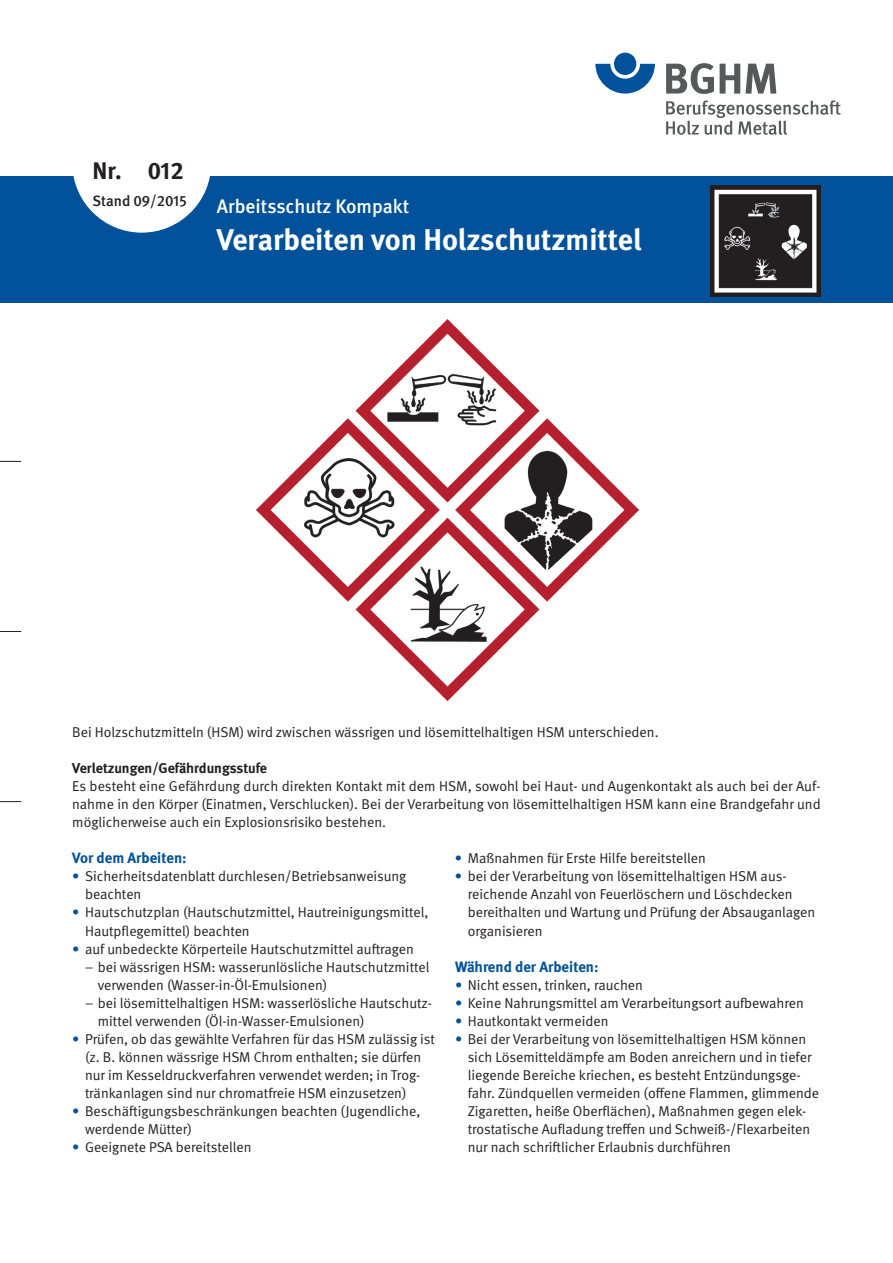
<style>
.page{position:relative;width:893px;height:1263px;background:#fff}
.page>*{position:absolute;margin:0;border:0;box-sizing:border-box;transform-origin:0 0}
.t1{font:700 30px "DGUV Meta";color:#fff}
.t2{font:700 24px "DGUV Meta";color:#231f20}
.t3{font:500 19.5px "DGUV Meta";color:#fff}
.t4{font:700 15px "DGUV Meta";color:#01519b}
.t5{font:500 15px "DGUV Meta";color:#231f20}
.t6{font:14.25px/18px "DGUV Meta";color:#231f20}
.t7{font:700 14.25px "DGUV Meta";letter-spacing:-.005em;color:#231f20}
.s1{color:#01519b}
</style>
<div class="page">
<svg style="left:666px;top:100px;width:175px;height:35px"></svg>
<svg style="left:666px;top:63px;width:48px;height:31px"></svg>
<svg style="left:720px;top:64px;width:56px;height:30px"></svg>
<svg style="left:595px;top:64px;width:60px;height:30px"></svg>
<div style="left:614px;top:53px;width:22px;height:22px;background:#01519b;border-radius:50%"></div>
<div style="left:0;top:176px;width:893px;height:127px;background:#01519b"></div>
<div style="left:72px;top:94px;width:139px;height:139px;background:#fff;border-radius:50%"></div>
<svg style="left:0;top:461px;width:21px;height:1px"></svg>
<svg style="left:0;top:631px;width:21px;height:1px"></svg>
<svg style="left:0;top:801px;width:21px;height:1px"></svg>
<img style="left:710px;top:185px;width:111px;height:111px">
<img style="left:257px;top:319px;width:381px;height:382px">
<h2 class="t2" style="left:92px;top:156px;width:93px">Nr. 012</h2>
<p class="t5" style="left:92px;top:192px;width:96px">Stand 09/2015</p>
<h3 class="t3" style="left:217px;top:195px;width:194px">Arbeitsschutz Kompakt</h3>
<h1 class="t1" style="left:217px;top:222px;width:426px">Verarbeiten von Holzschutzmittel</h1>
<p class="t6" style="left:72px;top:723px;width:588px">Bei Holzschutzmitteln (HSM) wird zwischen wässrigen und lösemittelhaltigen HSM unterschieden.</p>
<p class="t7" style="left:72px;top:759px;width:196px">Verletzungen/Gefährdungsstufe</p>
<p class="t6" style="left:72px;top:777px;width:750px;text-align:justify">Es besteht eine Gefährdung durch direkten Kontakt mit dem HSM, sowohl bei Haut- und Augenkontakt als auch bei der Auf&shy;nahme in den Körper (Einatmen, Verschlucken). Bei der Verarbeitung von lösemittelhaltigen HSM kann eine Brandgefahr und möglicherweise auch ein Explosionsrisiko bestehen.</p>
<p class="t4" style="left:72px;top:849px;width:116px">Vor dem Arbeiten:</p>
<p class="t6" style="left:85px;top:868px;width:323px;text-indent:-13px"><span class="s1">•</span> Sicherheitsdatenblatt durchlesen/Betriebsanweisung beachten</p>
<p class="t6" style="left:85px;top:904px;width:345px;text-indent:-13px"><span class="s1">•</span> Hautschutzplan (Hautschutzmittel, Hautreinigungsmittel,<br>Hautpflegemittel) beachten</p>
<p class="t6" style="left:72px;top:940px;width:343px"><span class="s1">•</span> auf unbedeckte Körperteile Hautschutzmittel auftragen</p>
<p class="t6" style="left:98px;top:958px;width:333px;text-indent:-13px">– bei wässrigen HSM: wasserunlösliche Hautschutzmittel verwenden (Wasser-in-Öl-Emulsionen)</p>
<p class="t6" style="left:98px;top:994px;width:336px;text-indent:-13px">– bei lösemittelhaltigen HSM: wasserlösliche Hautschutz&shy;mittel verwenden (Öl-in-Wasser-Emulsionen)</p>
<p class="t6" style="left:85px;top:1030px;width:351px;text-indent:-13px"><span class="s1">•</span> Prüfen, ob das gewählte Verfahren für das HSM zulässig ist (z. B. können wässrige HSM Chrom enthalten; sie dürfen nur im Kesseldruckverfahren verwendet werden; in Trog&shy;tränkanlagen sind nur chromatfreie HSM einzusetzen)</p>
<p class="t6" style="left:85px;top:1103px;width:337px;text-indent:-13px"><span class="s1">•</span> Beschäftigungsbeschränkungen beachten (Jugendliche, werdende Mütter)</p>
<p class="t6" style="left:72px;top:1139px;width:181px"><span class="s1">•</span> Geeignete PSA bereitstellen</p>
<p class="t6" style="left:455px;top:850px;width:252px"><span class="s1">•</span> Maßnahmen für Erste Hilfe bereitstellen</p>
<p class="t6" style="left:468px;top:868px;width:349px;text-indent:-13px"><span class="s1">•</span> bei der Verarbeitung von lösemittelhaltigen HSM aus&shy;reichende Anzahl von Feuerlöschern und Löschdecken bereithalten und Wartung und Prüfung der Absauganlagen organisieren</p>
<p class="t4" style="left:455px;top:957px;width:145px">Während der Arbeiten:</p>
<p class="t6" style="left:455px;top:976px;width:189px"><span class="s1">•</span> Nicht essen, trinken, rauchen</p>
<p class="t6" style="left:455px;top:994px;width:350px"><span class="s1">•</span> Keine Nahrungsmittel am Verarbeitungsort aufbewahren</p>
<p class="t6" style="left:455px;top:1012px;width:155px"><span class="s1">•</span> Hautkontakt vermeiden</p>
<p class="t6" style="left:468px;top:1030px;width:353px;text-indent:-13px"><span class="s1">•</span> Bei der Verarbeitung von lösemittelhaltigen HSM können sich Lösemitteldämpfe am Boden anreichern und in tiefer liegende Bereiche kriechen, es besteht Entzündungsge&shy;fahr. Zündquellen vermeiden (offene Flammen, glimmende Zigaretten, heiße Oberflächen), Maßnahmen gegen elek&shy;trostatische Aufladung treffen und Schweiß-/Flexarbeiten nur nach schriftlicher Erlaubnis durchführen</p>
</div>
